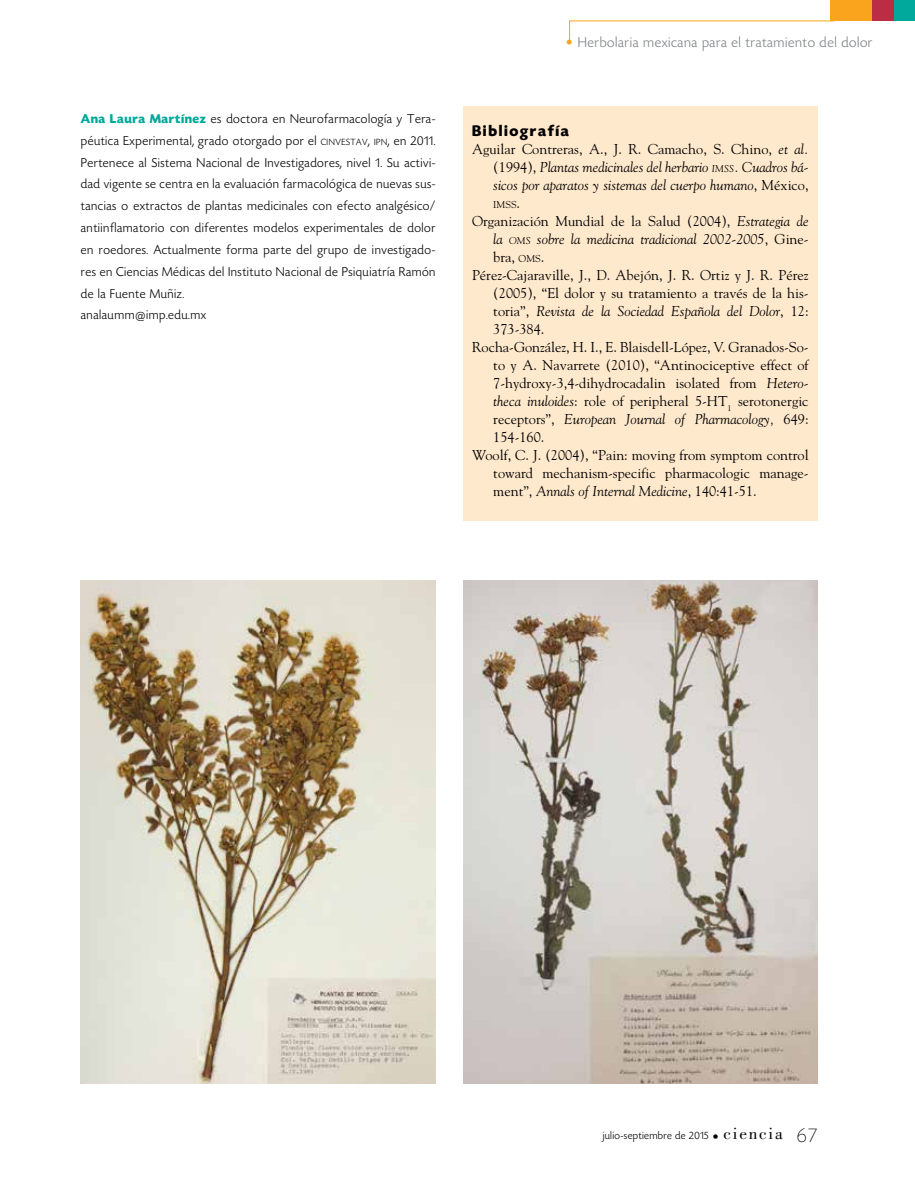
<style>
.page{position:relative;width:915px;height:1191px;background:#fff}
.page>*{position:absolute;margin:0;border:0;box-sizing:border-box;transform-origin:0 0}
.t1{font:700 16.2px "Today HEF";letter-spacing:.1em;color:#000}
.t2{font:300 15px "Today HEF";letter-spacing:.04em;color:#808285}
.t3{font:14.25px "Goudy";color:#000}
.t4{font:italic 14.25px/18px "Goudy";color:#000;text-align:justify}
.t5{font:300 13.5px/21.9px "Today HEF";letter-spacing:.04em;color:#000}
.t6{font:300 11.25px "Today HEF";letter-spacing:.03em;color:#000}
.t7{font:10.05px "Goudy";color:#000}
.s1{color:#faa41d}
.s2{font-weight:700;color:#00a99b}
.s3{font-size:9.45px}
.s4{font-style:normal}
.s5{font-size:10.05px}
.s6{font-size:14.25px}
.s7{font-style:italic}
.s8{font-weight:200;font-size:13.5px}
.s9{font-family:"Bodoni";font-weight:400;font-size:17.25px}
.s10{font-weight:200;font-size:21px}
</style>
<div class="page">
<div style="left:893px;top:0;width:21px;height:21px;background:#00a99b"></div>
<div style="left:829px;top:0;width:43px;height:21px;background:#faa41d"></div>
<div style="left:872px;top:0;width:21px;height:21px;background:#bb2d45"></div>
<svg style="left:569px;top:20px;width:266px;height:22px"></svg>
<div style="left:463px;top:106px;width:354px;height:415px;background:#ffe9cd"></div>
<img style="left:81px;top:580px;width:354px;height:503px">
<img style="left:463px;top:580px;width:353px;height:503px">
<p class="t2" style="left:565px;top:34px;width:308px"><span class="s1">•</span> Herbolaria mexicana para el tratamiento del dolor</p>
<p class="t5" style="left:81px;top:108px;width:356px"><span class="s2">Ana Laura Martínez</span> es doctora en Neurofarmacología y Tera&shy;péutica Experimental, grado otorgado por el <span class="s3">CINVESTAV</span>, <span class="s3">IPN</span>, en 2011.<br>Pertenece al Sistema Nacional de Investigadores, nivel 1. Su activi&shy;dad vigente se centra en la evaluación farmacológica de nuevas sus&shy;tancias o extractos de plantas medicinales con efecto analgésico/ antiinflamatorio con diferentes modelos experimentales de dolor en roedores. Actualmente forma parte del grupo de investigado&shy;res en Ciencias Médicas del Instituto Nacional de Psiquiatría Ramón de la Fuente Muñiz.<br>analaumm@imp.edu.mx</p>
<p class="t1" style="left:472px;top:123px;width:98px">Bibliografía</p>
<p class="t4" style="left:493px;top:140px;width:317px;text-indent:-21px"><span class="s4">Aguilar Contreras, A., J. R. Camacho, S. Chino,</span> et al. <span class="s4">(1994),</span> Plantas medicinales del herbario <span class="s5">IMSS</span>. Cuadros bá&shy;sicos por aparatos y sistemas del cuerpo humano<span class="s4">, México,</span></p>
<p class="t7" style="left:493px;top:199px;width:28px">IMSS<span class="s6">.</span></p>
<p class="t3" style="left:472px;top:213px;width:338px">Organización Mundial de la Salud (2004), <span class="s7">Estrategia de</span></p>
<p class="t4" style="left:493px;top:230px;width:317px">la <span class="s5">OMS</span> sobre la medicina tradicional 2002-2005<span class="s4">, Gine-</span></p>
<p class="t3" style="left:493px;top:249px;width:53px">bra, <span class="s5">OMS</span>.</p>
<p class="t3" style="left:472px;top:267px;width:338px">Pérez-Cajaraville, J., D. Abejón, J. R. Ortiz y J. R. Pérez</p>
<p class="t3" style="left:493px;top:285px;width:317px">(2005), “El dolor y su tratamiento a través de la his-</p>
<p class="t4" style="left:493px;top:302px;width:316px"><span class="s4">toria”,</span> Revista de la Sociedad Española del Dolor<span class="s4">, 12:</span></p>
<p class="t3" style="left:493px;top:321px;width:53px">373-384.</p>
<p class="t3" style="left:472px;top:339px;width:338px">Rocha-González, H. I., E. Blaisdell-López, V. Granados-So-</p>
<p class="t3" style="left:493px;top:357px;width:317px">to y A. Navarrete (2010), “Antinociceptive effect of</p>
<p class="t3" style="left:493px;top:375px;width:317px">7-hydroxy-3,4-dihydrocadalin isolated from <span class="s7">Hetero-</span></p>
<p class="t3" style="left:493px;top:393px;width:317px"><span class="s7">theca inuloides</span>: role of peripheral 5-HT<sub>1</sub> serotonergic</p>
<p class="t4" style="left:493px;top:410px;width:317px"><span class="s4">receptors”,</span> European Journal of Pharmacology, <span class="s4">649:</span></p>
<p class="t3" style="left:493px;top:429px;width:53px">154-160.</p>
<p class="t3" style="left:472px;top:447px;width:338px">Woolf, C. J. (2004), “Pain: moving from symptom control</p>
<p class="t3" style="left:493px;top:465px;width:317px">toward mechanism-specific pharmacologic manage-</p>
<p class="t4" style="left:493px;top:482px;width:265px"><span class="s4">ment”,</span> Annals of Internal Medicine<span class="s4">, 140:41-51.</span></p>
<p class="t6" style="left:602px;top:1129px;width:216px">julio-septiembre de 2015 <span class="s8">•</span> <span class="s9">ciencia</span> <span class="s10">67</span></p>
</div>
